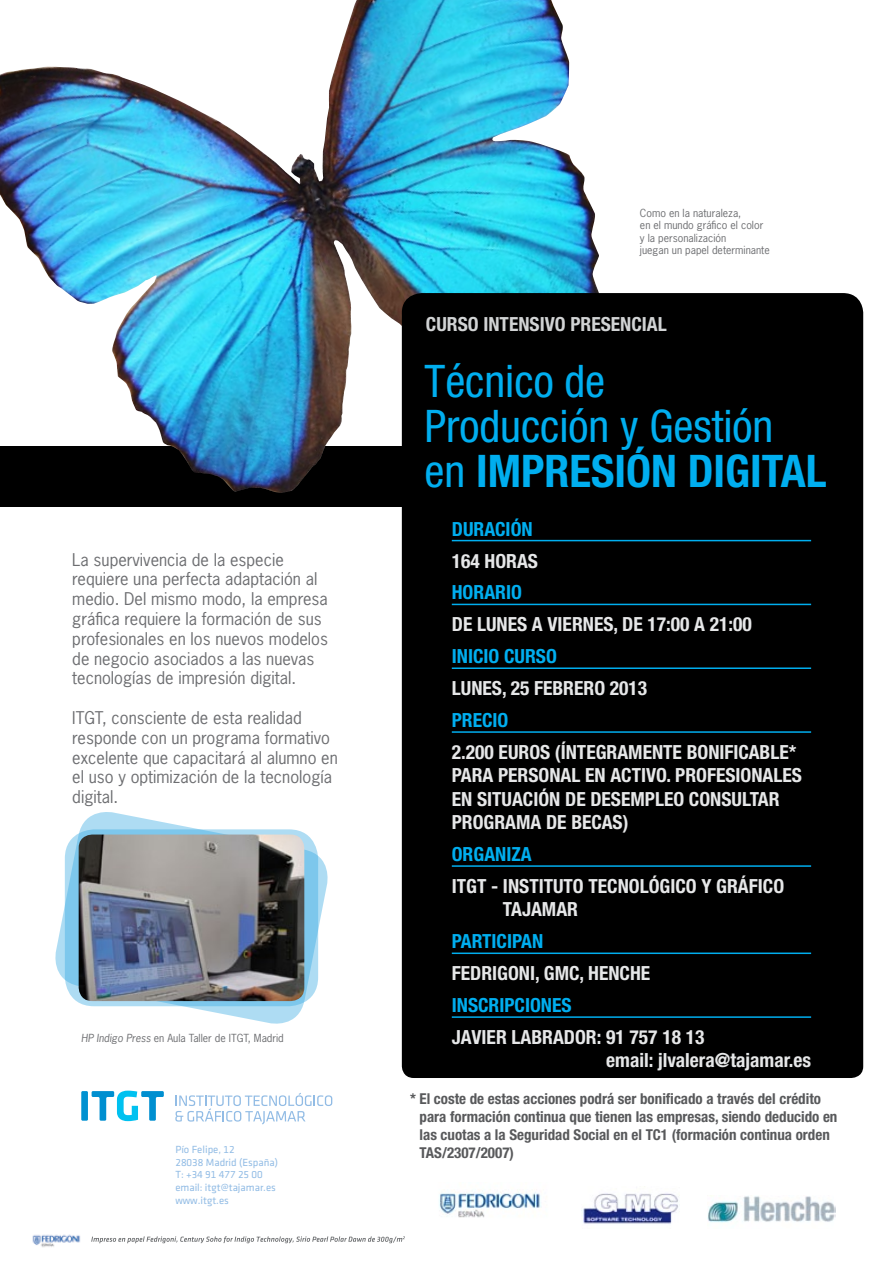
<style>
.page{position:relative;width:893px;height:1263px;background:#fff}
.page>*{position:absolute;margin:0;border:0;box-sizing:border-box;transform-origin:0 0}
.t1{font:condensed 45px/45px "Helvetica Neue";color:#00aeef}
.t2{font:700 condensed 19.5px/23.4px "Helvetica Neue";color:#e6e7e8}
.t3{font:700 condensed 19.5px "Helvetica Neue";color:#00aeef}
.t4{font:700 condensed 19.5px "Helvetica Neue";color:#d1d3d4}
.t5{font:16.5px/19.8px "News Gothic Std";color:#6d6e71}
.t6{font:700 condensed 15px/18px "Helvetica Neue";color:#58595b}
.t7{font:10.65px/12.9px "Klavika Regular TF";color:#92bce5}
.t8{font:10.5px/12.6px "News Gothic Std";color:#6d6e71}
.s1{font-style:italic}
.s2{font-weight:700}
</style>
<div class="page">
<div style="left:0;top:446px;width:836px;height:60px;background:#000"></div>
<svg style="left:55px;top:812px;width:273px;height:212px"></svg>
<img style="left:79px;top:834px;width:225px;height:167px">
<div style="left:81px;top:1091px;width:7px;height:30px;background:#0091d1"></div>
<svg style="left:92px;top:1091px;width:72px;height:30px"></svg>
<svg style="left:175px;top:1093px;width:157px;height:31px"></svg>
<svg style="left:91px;top:1236px;width:314px;height:7px"></svg>
<img style="left:32px;top:1234px;width:49px;height:13px">
<img style="left:439px;top:1192px;width:102px;height:26px">
<img style="left:581px;top:1193px;width:99px;height:31px">
<img style="left:708px;top:1195px;width:128px;height:28px">
<img style="left:0;top:0;width:585px;height:493px">
<div style="left:402px;top:293px;width:461px;height:785px;background:#000"></div>
<hr style="left:452px;top:540px;width:359px;height:1px;background:#00aeef">
<hr style="left:452px;top:604px;width:359px;height:1px;background:#00aeef">
<hr style="left:452px;top:667px;width:359px;height:2px;background:#00aeef">
<hr style="left:452px;top:731px;width:359px;height:2px;background:#00aeef">
<hr style="left:452px;top:865px;width:359px;height:2px;background:#00aeef">
<hr style="left:452px;top:952px;width:359px;height:2px;background:#00aeef">
<hr style="left:452px;top:1016px;width:359px;height:2px;background:#00aeef">
<p class="t5" style="left:72px;top:549px;width:257px">La supervivencia de la especie requiere una perfecta adaptación al medio. Del mismo modo, la empresa gráfica requiere la formación de sus profesionales en los nuevos modelos de negocio asociados a las nuevas tecnologías de impresión digital.</p>
<p class="t5" style="left:72px;top:708px;width:267px">ITGT, consciente de esta realidad responde con un programa formativo excelente que capacitará al alumno en el uso y optimización de la tecnología digital.</p>
<p class="t8" style="left:81px;top:1032px;width:204px"><span class="s1">HP Indigo Press</span> en Aula Taller de ITGT, Madrid</p>
<p class="t7" style="left:175px;top:1143px;width:104px">Pío Felipe, 12<br>28038 Madrid (España)<br>T: +34 91 477 25 00 email: itgt@tajamar.es www.itgt.es</p>
<p class="t8" style="left:640px;top:206px;width:131px">Como en la naturaleza,<br>en el mundo gráfico el color y la personalización<br>juegan un papel determinante</p>
<p class="t4" style="left:426px;top:312px;width:242px">CURSO INTENSIVO PRESENCIAL</p>
<h1 class="t1" style="left:424px;top:358px;width:404px">Técnico de<br>Producción y Gestión<br>en <span class="s2">IMPRESIÓN DIGITAL</span></h1>
<p class="t3" style="left:452px;top:517px;width:82px">DURACIÓN</p>
<p class="t2" style="left:452px;top:549px;width:77px">164 HORAS</p>
<p class="t3" style="left:452px;top:581px;width:72px">HORARIO</p>
<p class="t2" style="left:452px;top:612px;width:302px">DE LUNES A VIERNES, DE 17:00 A 21:00</p>
<p class="t3" style="left:452px;top:644px;width:107px">INICIO CURSO</p>
<p class="t2" style="left:452px;top:676px;width:197px">LUNES, 25 FEBRERO 2013</p>
<p class="t3" style="left:452px;top:708px;width:58px">PRECIO</p>
<p class="t2" style="left:452px;top:740px;width:346px">2.200 EUROS (ÍNTEGRAMENTE BONIFICABLE* PARA PERSONAL EN ACTIVO. PROFESIONALES EN SITUACIÓN DE DESEMPLEO CONSULTAR PROGRAMA DE BECAS</p>
<p class="t2" style="left:623px;top:810px;width:7px">)</p>
<p class="t3" style="left:452px;top:842px;width:80px">ORGANIZA</p>
<p class="t2" style="left:503px;top:874px;width:283px;text-indent:-51px">ITGT - INSTITUTO TECNOLÓGICO Y GRÁFICO<br>TAJAMAR</p>
<p class="t3" style="left:452px;top:929px;width:93px">PARTICIPAN</p>
<p class="t2" style="left:452px;top:961px;width:199px">FEDRIGONI, GMC, HENCHE</p>
<p class="t3" style="left:452px;top:993px;width:111px">INSCRIPCIONES</p>
<p class="t2" style="left:606px;top:1025px;width:206px;text-indent:-154px">JAVIER LABRADOR: 91 757 18 13<br>EMAIL: JLVALERA@TAJAMAR.ES</p>
<p class="t6" style="left:419px;top:1090px;width:419px;text-indent:-9px">* EL COSTE DE ESTAS ACCIONES PODRÁ SER BONIFICADO A TRAVÉS DEL CRÉDITO PARA FORMACIÓN CONTINUA QUE TIENEN LAS EMPRESAS, SIENDO DEDUCIDO EN LAS CUOTAS A LA SEGURIDAD SOCIAL EN EL TC1 (FORMACIÓN CONTINUA ORDEN TAS/2307/2007)</p>
</div>
